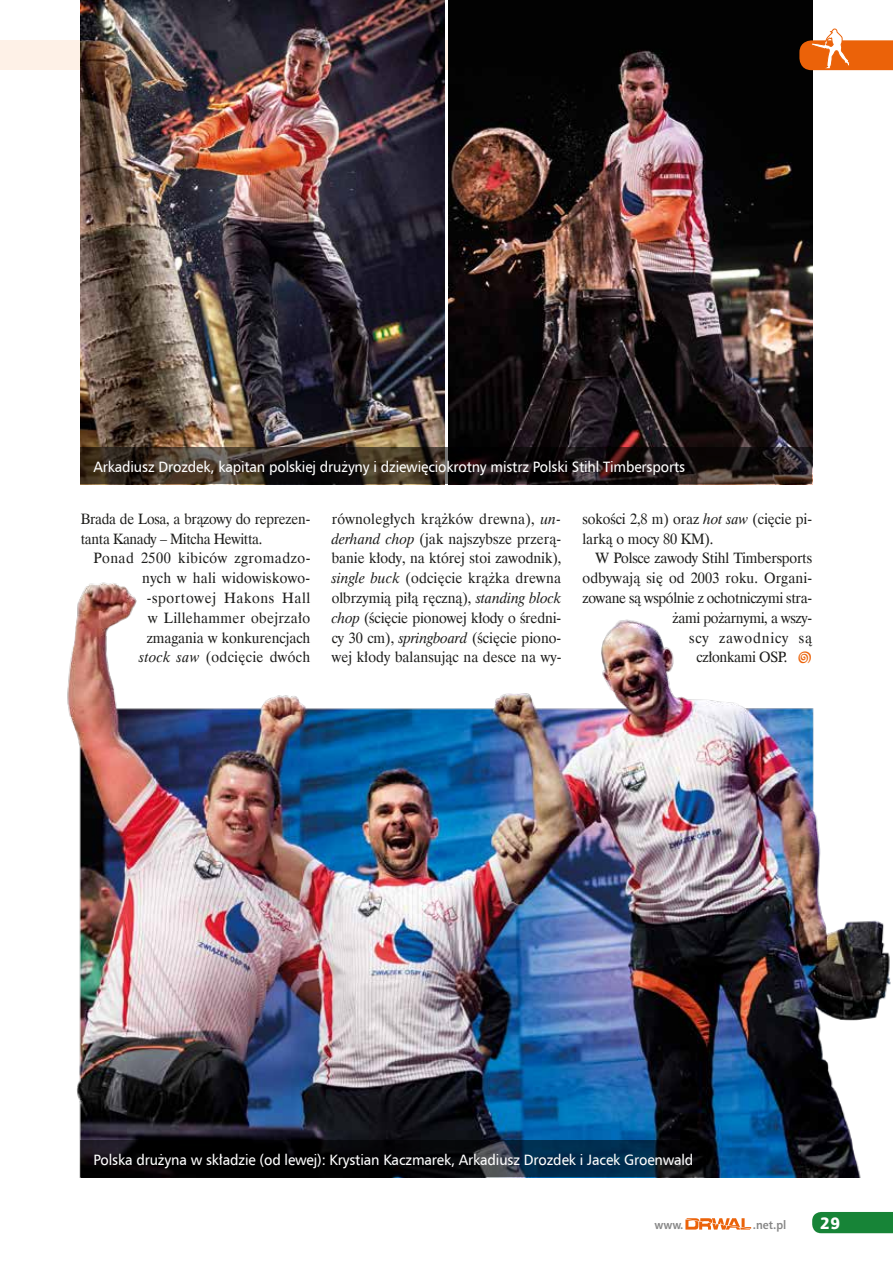
<style>
.page{position:relative;width:893px;height:1263px;background:#fff}
.page>*{position:absolute;margin:0;border:0;box-sizing:border-box;transform-origin:0 0}
.t1{font:16.5px "Aerton EFN Black";color:#fff}
.t2{font:15px/19.8px "Dutch 801 EU";letter-spacing:-.005em;color:#1d1d1b;text-align:justify;scale:.95 1}
.t3{font:15px "Humnst 777 EU";letter-spacing:-.01em;color:#fff;scale:.95 1}
.t4{font:15px/19.8px "Dutch 801 EU";letter-spacing:.02em;color:#1d1d1b;text-align:right;scale:.95 1}
.t5{font:15px/19.8px "Dutch 801 EU";letter-spacing:-.005em;color:#1d1d1b;scale:.93 1}
.t6{font:700 12px "Aerton EFN";color:#878787}
.s1{font-style:italic}
.s2{font-family:"Bits Pics";color:#eb6209}
</style>
<div class="page">
<div style="left:0;top:40px;width:893px;height:30px;background:#fef1e7"></div>
<img style="left:449px;top:0;width:363px;height:447px">
<img style="left:81px;top:0;width:363px;height:447px">
<img style="left:67px;top:582px;width:824px;height:595px">
<svg style="left:81px;top:1140px;width:625px;height:37px;background:#08111b"></svg>
<svg style="left:81px;top:447px;width:731px;height:37px;background:#2a211b"></svg>
<div style="left:812px;top:1212px;width:81px;height:21px;background:#178437"></div>
<svg style="left:685px;top:1218px;width:66px;height:11px"></svg>
<svg style="left:799px;top:28px;width:94px;height:42px"></svg>
<p class="t3" style="left:94px;top:457px;width:624px">Arkadiusz Drozdek, kapitan polskiej drużyny i dziewięciokrotny mistrz Polski Stihl Timbersports</p>
<p class="t2" style="left:332px;top:509px;width:243px">równoległych krążków drewna), <span class="s1">un&shy;derhand chop</span> (jak najszybsze przerą&shy;banie kłody, na której stoi zawodnik), <span class="s1">single buck</span> (odcięcie krążka drewna olbrzymią piłą ręczną), <span class="s1">standing block chop</span> (ścięcie pionowej kłody o średni&shy;cy 30 cm), <span class="s1">springboard</span> (ścięcie piono&shy;wej kłody balansując na desce na wy-</p>
<p class="t2" style="left:583px;top:509px;width:243px">sokości 2,8 m) oraz <span class="s1">hot saw</span> (cięcie pi&shy;larką o mocy 80 KM).</p>
<p class="t5" style="left:81px;top:509px;width:248px">Brada de Losa, a brązowy do reprezen&shy;tanta Kanady – Mitcha Hewitta.</p>
<p class="t4" style="left:94px;top:549px;width:230px">Ponad 2500 kibiców zgromadzo&shy;nych w hali widowiskowo--sportowej Hakons Hall<br>w Lillehammer obejrzało zmagania w konkurencjach<br><span class="s1">stock saw</span> (odcięcie dwóch</p>
<p class="t2" style="left:583px;top:549px;width:243px;text-align:right">W Polsce zawody Stihl Timbersports odbywają się od 2003 roku. Organi&shy;zowane są wspólnie z ochotniczymi stra&shy;żami pożarnymi, a wszy-<br>scy zawodnicy są<br>członkami OSP. <span class="s2">C</span></p>
<p class="t3" style="left:94px;top:1150px;width:633px">Polska drużyna w składzie (od lewej): Krystian Kaczmarek, Arkadiusz Drozdek i Jacek Groenwald</p>
<p class="t6" style="left:654px;top:1218px;width:31px">www.</p>
<p class="t6" style="left:753px;top:1218px;width:35px">.net.pl</p>
<p class="t1" style="left:820px;top:1213px;width:22px">29</p>
</div>
